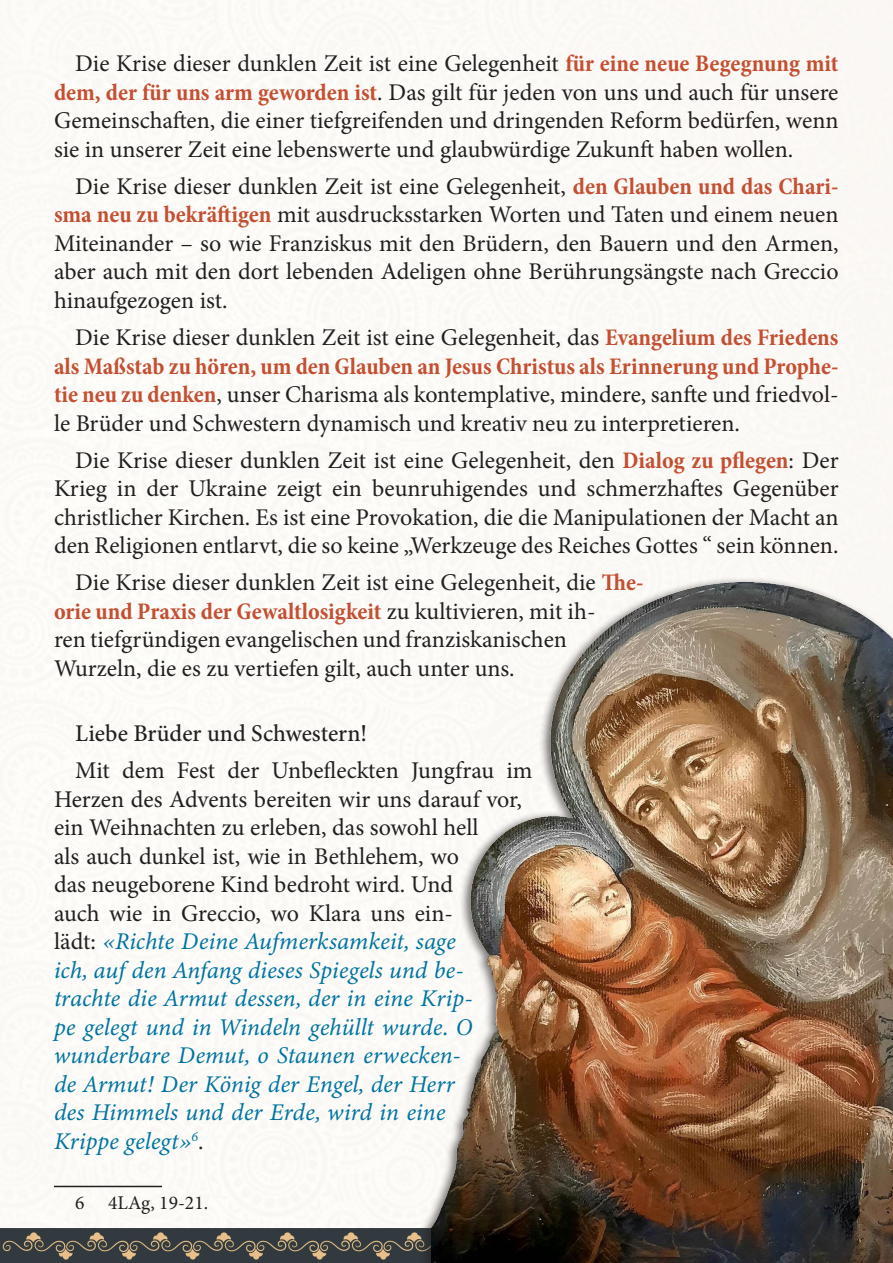
<style>
.page{position:relative;width:893px;height:1263px;background:#fcfaf6}
.page>*{position:absolute;margin:0;border:0;box-sizing:border-box;transform-origin:0 0}
.t1{font:24px/28.5px "Minion Pro";color:#231f20;text-align:justify}
.t2{font:italic 24px/28.5px "Minion Variable Concept";color:#0074a1}
.t3{font:500 24px "Minion Pro";color:#231f20}
.piepagina{font:19.5px "Minion Pro";color:#231f20}
.s1{font-weight:700;font-stretch:condensed;color:#c44f31}
.s2{font-family:"Minion Pro";font-style:normal;color:#231f20}
</style>
<div class="page">
<img style="left:0;top:0;width:1px;height:1229px">
<hr style="left:54px;top:1186px;width:108px;height:1px;background:#231f20">
<div style="left:419px;top:576px;width:474px;height:687px;background:#231f20;opacity:.61"></div>
<img style="left:431px;top:583px;width:462px;height:680px">
<p class="t1" style="left:54px;top:50px;width:786px;text-indent:21px">Die Krise dieser dunklen Zeit ist eine Gelegenheit <span class="s1">für eine neue Begegnung mit dem, der für uns arm geworden ist</span>. Das gilt für jeden von uns und auch für unsere Gemeinschaften, die einer tiefgreifenden und dringenden Reform bedürfen, wenn sie in unserer Zeit eine lebenswerte und glaubwürdige Zukunft haben wollen.</p>
<p class="t1" style="left:54px;top:172px;width:786px;text-indent:21px">Die Krise dieser dunklen Zeit ist eine Gelegenheit, <span class="s1">den Glauben und das Chari&shy;sma neu zu bekräftigen</span> mit ausdrucksstarken Worten und Taten und einem neuen Miteinander – so wie Franziskus mit den Brüdern, den Bauern und den Armen, aber auch mit den dort lebenden Adeligen ohne Berührungsängste nach Greccio hinaufgezogen ist.</p>
<p class="t1" style="left:54px;top:323px;width:786px;text-indent:21px">Die Krise dieser dunklen Zeit ist eine Gelegenheit, das <span class="s1">Evangelium des Friedens als Maßstab zu hören, um den Glauben an Jesus Christus als Erinnerung und Prophe&shy;tie neu zu denken</span>, unser Charisma als kontemplative, mindere, sanfte und friedvol&shy;le Brüder und Schwestern dynamisch und kreativ neu zu interpretieren.</p>
<p class="t1" style="left:54px;top:446px;width:786px;text-indent:21px">Die Krise dieser dunklen Zeit ist eine Gelegenheit, den <span class="s1">Dialog zu pflegen</span>: Der Krieg in der Ukraine zeigt ein beunruhigendes und schmerzhaftes Gegenüber christlicher Kirchen. Es ist eine Provokation, die die Manipulationen der Macht an den Religionen entlarvt, die so keine „Werkzeuge des Reiches Gottes “ sein können.</p>
<p class="t1" style="left:54px;top:568px;width:591px;text-align:left;text-indent:21px">Die Krise dieser dunklen Zeit ist eine Gelegenheit, die <span class="s1">The&shy;orie und Praxis der Gewaltlosigkeit</span> zu kultivieren, mit ih-<br>ren tiefgründigen evangelischen und franziskanischen Wurzeln, die es zu vertiefen gilt, auch unter uns.</p>
<p class="t3" style="left:75px;top:717px;width:294px">Liebe Brüder und Schwestern!</p>
<p class="t2" style="left:54px;top:756px;width:480px;text-indent:21px"><span class="s2">Mit dem Fest der Unbefleckten Jungfrau im Herzen des Advents bereiten wir uns darauf vor, ein Weihnachten zu erleben, das sowohl hell<br>als auch dunkel ist, wie in Bethlehem, wo<br>das neugeborene Kind bedroht wird. Und<br>auch wie in Greccio, wo Klara uns ein-<br>lädt:</span> «Richte Deine Aufmerksamkeit, sage<br>ich, auf den Anfang dieses Spiegels und be&shy;trachte die Armut dessen, der in eine Krip-<br>pe gelegt und in Windeln gehüllt wurde. O wunderbare Demut, o Staunen erwecken-<br>de Armut! Der König der Engel, der Herr<br>des Himmels und der Erde, wird in eine<br>Krippe gelegt»<sup>6</sup><span class="s2">.</span></p>
<p class="piepagina" style="left:75px;top:1190px;width:134px">6 4LAg, 19-21.</p>
</div>
